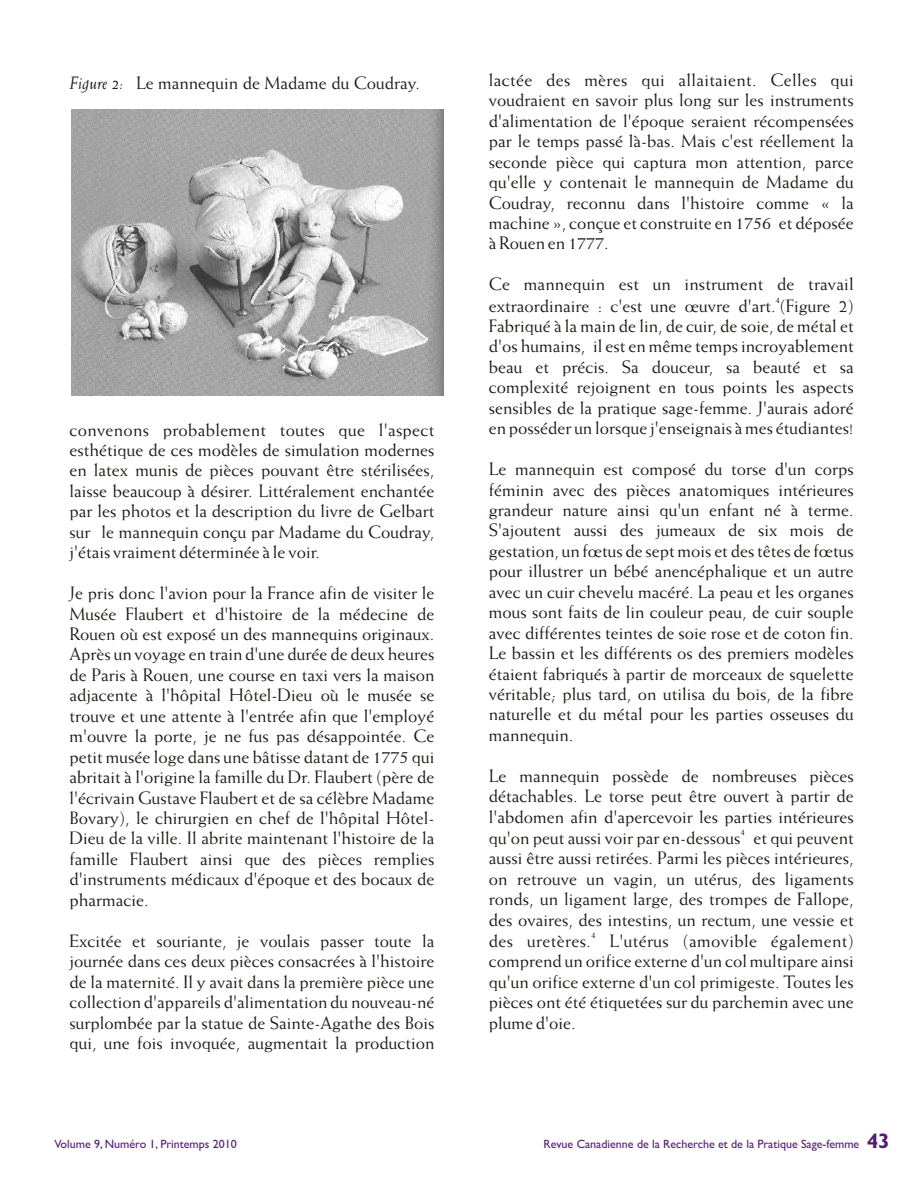
<style>
.page{position:relative;width:918px;height:1188px;background:#fff}
.page>*{position:absolute;margin:0;border:0;box-sizing:border-box;transform-origin:0 0}
.t1{font:18px/20.4px "Weiss LT";color:#1f1a17}
.t2{font:18px "Weiss LT";letter-spacing:.02em;color:#1f1a17}
.t3{font:12px "Gill Sans";color:#521c78}
.t4{font:9px "Weiss LT";color:#1f1a17}
.s1{font-style:italic}
.s2{font-weight:700;font-size:21px}
</style>
<div class="page">
<img style="left:72px;top:109px;width:372px;height:286px">
<p class="t1" style="left:70px;top:74px;width:352px"><span class="s1">Figure 2:</span> Le mannequin de Madame du Coudray.</p>
<p class="t1" style="left:489px;top:71px;width:366px;text-align:justify">lactée des mères qui allaitaient. Celles qui voudraient en savoir plus long sur les instruments d'alimentation de l'époque seraient récompensées par le temps passé là-bas. Mais c'est réellement la seconde pièce qui captura mon attention, parce qu'elle y contenait le mannequin de Madame du Coudray, reconnu dans l'histoire comme « la machine », conçue et construite en 1756 et déposée à Rouen en 1777.</p>
<p class="t1" style="left:489px;top:275px;width:366px">Ce mannequin est un instrument de travail</p>
<p class="t4" style="left:775px;top:296px;width:6px">4</p>
<p class="t1" style="left:489px;top:297px;width:366px;text-align:justify">extraordinaire : c'est une œuvre d'art. (Figure 2)<br>Fabriqué à la main de lin, de cuir, de soie, de métal et d'os humains, il est en même temps incroyablement beau et précis. Sa douceur, sa beauté et sa complexité rejoignent en tous points les aspects sensibles de la pratique sage-femme. J'aurais adoré</p>
<p class="t1" style="left:70px;top:421px;width:366px">convenons probablement toutes que l'aspect</p>
<p class="t1" style="left:489px;top:419px;width:366px">en posséder un lorsque j'enseignais à mes étudiantes!</p>
<p class="t1" style="left:70px;top:441px;width:366px">esthétique de ces modèles de simulation modernes en latex munis de pièces pouvant être stérilisées,</p>
<p class="t1" style="left:489px;top:460px;width:366px">Le mannequin est composé du torse d'un corps</p>
<p class="t1" style="left:70px;top:482px;width:366px">laisse beaucoup à désirer. Littéralement enchantée</p>
<p class="t1" style="left:489px;top:481px;width:366px">féminin avec des pièces anatomiques intérieures</p>
<p class="t1" style="left:70px;top:502px;width:366px">par les photos et la description du livre de Gelbart</p>
<p class="t1" style="left:489px;top:501px;width:366px">grandeur nature ainsi qu'un enfant né à terme.</p>
<p class="t1" style="left:70px;top:523px;width:366px">sur le mannequin conçu par Madame du Coudray,</p>
<p class="t1" style="left:489px;top:521px;width:366px">S'ajoutent aussi des jumeaux de six mois de</p>
<p class="t1" style="left:70px;top:543px;width:252px">j'étais vraiment déterminée à le voir.</p>
<p class="t1" style="left:489px;top:542px;width:366px">gestation, un fœtus de sept mois et des têtes de fœtus pour illustrer un bébé anencéphalique et un autre</p>
<p class="t1" style="left:70px;top:584px;width:366px">Je pris donc l'avion pour la France afin de visiter le</p>
<p class="t1" style="left:489px;top:583px;width:366px">avec un cuir chevelu macéré. La peau et les organes</p>
<p class="t1" style="left:70px;top:605px;width:366px">Musée Flaubert et d'histoire de la médecine de</p>
<p class="t1" style="left:489px;top:603px;width:366px">mous sont faits de lin couleur peau, de cuir souple</p>
<p class="t1" style="left:70px;top:625px;width:366px">Rouen où est exposé un des mannequins originaux.</p>
<p class="t1" style="left:489px;top:624px;width:366px">avec différentes teintes de soie rose et de coton fin.</p>
<p class="t1" style="left:70px;top:645px;width:366px">Après un voyage en train d'une durée de deux heures</p>
<p class="t1" style="left:489px;top:644px;width:366px">Le bassin et les différents os des premiers modèles</p>
<p class="t1" style="left:70px;top:666px;width:366px">de Paris à Rouen, une course en taxi vers la maison</p>
<p class="t1" style="left:489px;top:665px;width:366px">étaient fabriqués à partir de morceaux de squelette</p>
<p class="t1" style="left:70px;top:686px;width:366px">adjacente à l'hôpital Hôtel-Dieu où le musée se</p>
<p class="t1" style="left:489px;top:685px;width:366px">véritable; plus tard, on utilisa du bois, de la fibre</p>
<p class="t1" style="left:70px;top:707px;width:366px">trouve et une attente à l'entrée afin que l'employé</p>
<p class="t1" style="left:489px;top:705px;width:366px">naturelle et du métal pour les parties osseuses du</p>
<p class="t1" style="left:70px;top:727px;width:366px">m'ouvre la porte, je ne fus pas désappointée. Ce</p>
<p class="t1" style="left:489px;top:726px;width:86px">mannequin.</p>
<p class="t1" style="left:70px;top:748px;width:366px">petit musée loge dans une bâtisse datant de 1775 qui abritait à l'origine la famille du Dr. Flaubert (père de</p>
<p class="t1" style="left:489px;top:767px;width:366px">Le mannequin possède de nombreuses pièces</p>
<p class="t1" style="left:70px;top:789px;width:366px">l'écrivain Gustave Flaubert et de sa célèbre Madame</p>
<p class="t1" style="left:489px;top:787px;width:366px">détachables. Le torse peut être ouvert à partir de</p>
<p class="t1" style="left:70px;top:809px;width:366px">Bovary), le chirurgien en chef de l'hôpital Hôtel-</p>
<p class="t1" style="left:489px;top:808px;width:366px">l'abdomen afin d'apercevoir les parties intérieures</p>
<p class="t4" style="left:741px;top:828px;width:6px">4</p>
<p class="t1" style="left:70px;top:829px;width:366px">Dieu de la ville. Il abrite maintenant l'histoire de la</p>
<p class="t1" style="left:489px;top:829px;width:366px">qu'on peut aussi voir par en-dessous et qui peuvent</p>
<p class="t1" style="left:70px;top:850px;width:366px">famille Flaubert ainsi que des pièces remplies</p>
<p class="t1" style="left:489px;top:849px;width:366px">aussi être aussi retirées. Parmi les pièces intérieures,</p>
<p class="t1" style="left:70px;top:870px;width:366px">d'instruments médicaux d'époque et des bocaux de</p>
<p class="t1" style="left:489px;top:870px;width:366px">on retrouve un vagin, un utérus, des ligaments</p>
<p class="t1" style="left:70px;top:891px;width:81px">pharmacie.</p>
<p class="t1" style="left:489px;top:890px;width:366px">ronds, un ligament large, des trompes de Fallope, des ovaires, des intestins, un rectum, une vessie et</p>
<p class="t4" style="left:591px;top:931px;width:6px">4</p>
<p class="t1" style="left:70px;top:932px;width:366px">Excitée et souriante, je voulais passer toute la</p>
<p class="t2" style="left:489px;top:934px;width:366px">des uretères. L'utérus (amovible également)</p>
<p class="t1" style="left:70px;top:952px;width:366px">journée dans ces deux pièces consacrées à l'histoire</p>
<p class="t1" style="left:489px;top:952px;width:366px">comprend un orifice externe d'un col multipare ainsi</p>
<p class="t1" style="left:70px;top:973px;width:366px">de la maternité. Il y avait dans la première pièce une</p>
<p class="t1" style="left:489px;top:973px;width:366px">qu'un orifice externe d'un col primigeste. Toutes les</p>
<p class="t1" style="left:70px;top:993px;width:366px">collection d'appareils d'alimentation du nouveau-né</p>
<p class="t1" style="left:489px;top:993px;width:366px">pièces ont été étiquetées sur du parchemin avec une</p>
<p class="t1" style="left:70px;top:1014px;width:366px">surplombée par la statue de Sainte-Agathe des Bois</p>
<p class="t1" style="left:489px;top:1014px;width:88px">plume d'oie.</p>
<p class="t1" style="left:70px;top:1034px;width:366px">qui, une fois invoquée, augmentait la production</p>
<p class="t3" style="left:54px;top:1140px;width:184px">Volume 9, Numéro 1, Printemps 2010</p>
<p class="t3" style="left:544px;top:1140px;width:348px">Revue Canadienne de la Recherche et de la Pratique Sage-femme <span class="s2">43</span></p>
</div>
